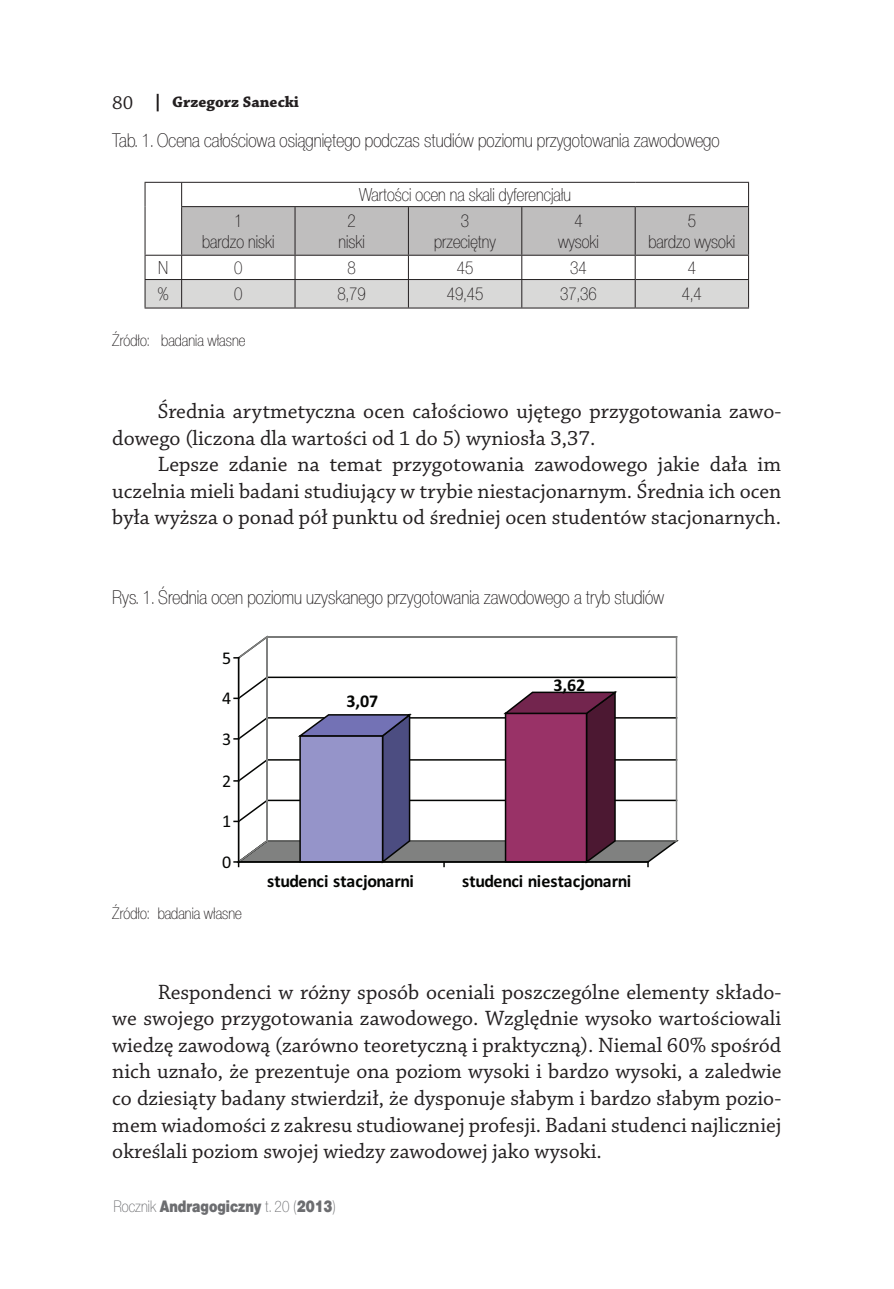
<style>
.page{position:relative;width:894px;height:1289px;background:#fff}
.page>*{position:absolute;margin:0;border:0;box-sizing:border-box;transform-origin:0 0}
.t1{font:21.8px/26.6px "Chaparral Pro";color:#231f20;text-align:justify}
.t2{font:20px "Chaparral Pro";color:#231f20}
.t3{font:19px "Switzer Cnd EFN Thin";color:#231f20}
.t4{font:18px/21.6px "Switzer Cnd EFN Thin";color:#231f20;text-align:center}
.t5{font:700 18px "Calibri";letter-spacing:-.005em;color:#040503}
.t6{font:18px "Calibri";color:#040503}
.t7{font:16px "Switzer Cnd EFN Thin";color:#231f20}
.t8{font:16px "Switzer Cnd EFN Black";color:#6c6d70}
.t9{font:700 16px "Chaparral Pro";letter-spacing:.005em;color:#231f20}
.s1{font-family:"Switzer Cnd EFN Thin"}
</style>
<div class="page">
<svg style="left:157px;top:94px;width:2px;height:17px"></svg>
<hr style="left:145px;top:182px;width:490px;height:1px;background:#231f20">
<hr style="left:635px;top:182px;width:114px;height:1px;background:#231f20">
<hr style="left:145px;top:308px;width:490px;height:1px;background:#231f20">
<hr style="left:635px;top:308px;width:114px;height:1px;background:#231f20">
<svg style="left:145px;top:183px;width:604px;height:125px"></svg>
<hr style="left:238px;top:658px;width:1px;height:204px;background:#040503">
<svg style="left:234px;top:635px;width:444px;height:25px"></svg>
<svg style="left:234px;top:676px;width:445px;height:190px"></svg>
<p class="t2" style="left:112px;top:95px;width:22px">80</p>
<p class="t9" style="left:172px;top:96px;width:128px">Grzegorz Sanecki</p>
<p class="t3" style="left:112px;top:133px;width:609px">Tab. 1. Ocena całościowa osiągniętego podczas studiów poziomu przygotowania zawodowego</p>
<p class="t4" style="left:359px;top:185px;width:214px">Wartości ocen na skali dyferencjału</p>
<p class="t4" style="left:202px;top:211px;width:74px">1<br>bardzo niski</p>
<p class="t4" style="left:339px;top:211px;width:28px">2 niski</p>
<p class="t4" style="left:434px;top:211px;width:63px">3 przeciętny</p>
<p class="t4" style="left:558px;top:211px;width:42px">4 wysoki</p>
<p class="t4" style="left:648px;top:211px;width:88px">5<br>bardzo wysoki</p>
<p class="t4" style="left:158px;top:258px;width:12px">N</p>
<p class="t4" style="left:234px;top:258px;width:10px">0</p>
<p class="t4" style="left:348px;top:258px;width:10px">8</p>
<p class="t4" style="left:457px;top:258px;width:18px">45</p>
<p class="t4" style="left:570px;top:258px;width:18px">34</p>
<p class="t4" style="left:688px;top:258px;width:10px">4</p>
<p class="t4" style="left:158px;top:284px;width:12px">%</p>
<p class="t4" style="left:234px;top:284px;width:10px">0</p>
<p class="t4" style="left:338px;top:284px;width:30px">8,79</p>
<p class="t4" style="left:447px;top:284px;width:38px">49,45</p>
<p class="t4" style="left:560px;top:284px;width:38px">37,36</p>
<p class="t4" style="left:682px;top:284px;width:22px">4,4</p>
<p class="t7" style="left:112px;top:334px;width:135px">Źródło: badania własne</p>
<p class="t1" style="left:112px;top:400px;width:670px;text-indent:45px">Średnia arytmetyczna ocen całościowo ujętego przygotowania zawo&shy;dowego (liczona dla wartości od 1 do 5) wyniosła 3,37.</p>
<p class="t1" style="left:112px;top:453px;width:671px;text-indent:45px">Lepsze zdanie na temat przygotowania zawodowego jakie dała im uczelnia mieli badani studiujący w trybie niestacjonarnym. Średnia ich ocen była wyższa o ponad pół punktu od średniej ocen studentów stacjonarnych.</p>
<p class="t3" style="left:112px;top:590px;width:554px">Rys. 1. Średnia ocen poziomu uzyskanego przygotowania zawodowego a tryb studiów</p>
<p class="t6" style="left:222px;top:647px;width:11px">5</p>
<p class="t6" style="left:222px;top:688px;width:11px">4</p>
<p class="t6" style="left:222px;top:728px;width:11px">3</p>
<p class="t6" style="left:222px;top:770px;width:11px">2</p>
<p class="t6" style="left:222px;top:811px;width:11px">1</p>
<p class="t6" style="left:222px;top:851px;width:11px">0</p>
<p class="t7" style="left:112px;top:907px;width:131px">Źródło: badania własne</p>
<p class="t5" style="left:347px;top:691px;width:33px">3,07</p>
<p class="t5" style="left:554px;top:674px;width:33px">3,62</p>
<p class="t5" style="left:267px;top:871px;width:148px">studenci stacjonarni</p>
<p class="t5" style="left:462px;top:871px;width:171px">studenci niestacjonarni</p>
<p class="t1" style="left:112px;top:980px;width:671px;text-indent:45px">Respondenci w różny sposób oceniali poszczególne elementy składo&shy;we swojego przygotowania zawodowego. Względnie wysoko wartościowali wiedzę zawodową (zarówno teoretyczną i praktyczną). Niemal 60% spośród nich uznało, że prezentuje ona poziom wysoki i bardzo wysoki, a zaledwie co dziesiąty badany stwierdził, że dysponuje słabym i bardzo słabym pozio&shy;mem wiadomości z zakresu studiowanej profesji. Badani studenci najliczniej określali poziom swojej wiedzy zawodowej jako wysoki.</p>
<p class="t8" style="left:113px;top:1200px;width:224px"><span class="s1">Rocznik</span> Andragogiczny <span class="s1">t. 20 (</span>2013<span class="s1">)</span></p>
</div>
